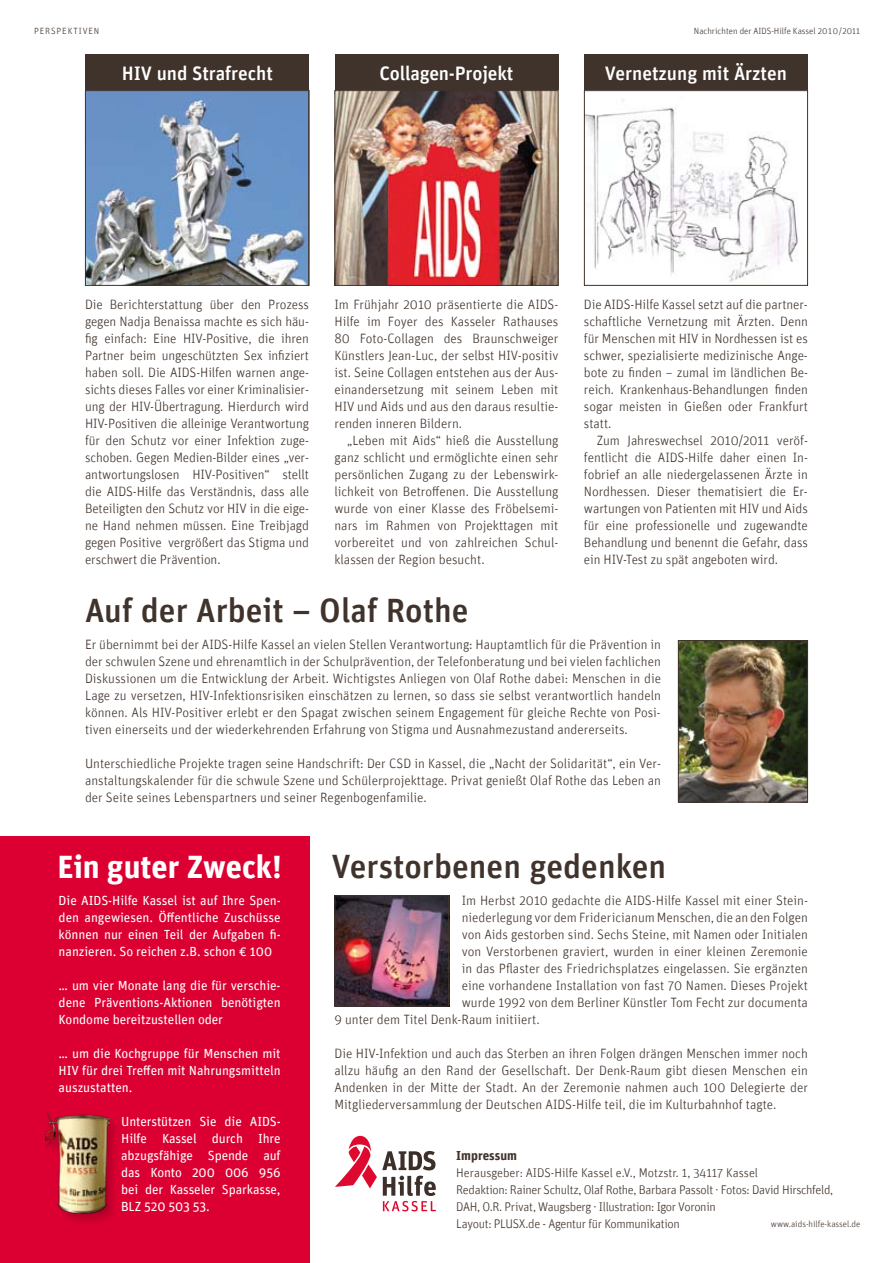
<style>
.page{position:relative;width:893px;height:1263px;background:#fff}
.page>*{position:absolute;margin:0;border:0;box-sizing:border-box;transform-origin:0 0}
.t1{font:500 33.75px "Unit";color:#40332c}
.t2{font:700 32.25px "Unit";color:#fff}
.t3{font:500 19.5px "Unit";letter-spacing:-.005em;color:#fff}
.t4{font:300 13.5px/17px "Unit";color:#40332c;text-align:justify}
.t5{font:13.2px/17px "Unit";letter-spacing:-.005em;color:#fff;text-align:justify}
.t6{font:700 13.05px "Unit";color:#40332c}
.t7{font:300 12.6px/17px "Unit";letter-spacing:-.025em;color:#40332c}
.t8{font:300 9px "Unit";color:#40332c}
.t9{font:300 9px "Unit";letter-spacing:.1em;color:#40332c}
</style>
<div class="page">
<div style="left:0;top:836px;width:309px;height:427px;background:#db0031"></div>
<div style="left:584px;top:54px;width:224px;height:37px;background:#40332c"></div>
<img style="left:586px;top:99px;width:213px;height:183px">
<div style="left:584px;top:90px;width:224px;height:196px;border:1px solid #40332c"></div>
<div style="left:335px;top:54px;width:223px;height:37px;background:#40332c"></div>
<img style="left:336px;top:92px;width:220px;height:192px">
<div style="left:334px;top:90px;width:224px;height:196px;border:1px solid #40332c"></div>
<img style="left:680px;top:642px;width:126px;height:158px">
<div style="left:678px;top:640px;width:130px;height:162px;border:1px solid #40332c"></div>
<div style="left:43px;top:1110px;width:80px;height:115px;background:#000;opacity:.2"></div>
<img style="left:45px;top:1113px;width:64px;height:100px">
<svg style="left:335px;top:1136px;width:101px;height:75px"></svg>
<div style="left:85px;top:54px;width:224px;height:37px;background:#40332c"></div>
<img style="left:87px;top:92px;width:220px;height:192px">
<div style="left:85px;top:90px;width:224px;height:196px;border:1px solid #40332c"></div>
<img style="left:336px;top:897px;width:111px;height:107px">
<div style="left:334px;top:895px;width:115px;height:111px;border:1px solid #40332c"></div>
<p class="t9" style="left:34px;top:26px;width:67px">PERSPEKTIVEN</p>
<p class="t8" style="left:694px;top:26px;width:168px">Nachrichten der AIDS-Hilfe Kassel 2010/2011</p>
<h3 class="t3" style="left:122px;top:62px;width:153px">HIV und Strafrecht</h3>
<h3 class="t3" style="left:380px;top:61px;width:135px">Collagen-Projekt</h3>
<h3 class="t3" style="left:605px;top:61px;width:184px">Vernetzung mit Ärzten</h3>
<p class="t4" style="left:334px;top:296px;width:225px">Im Frühjahr 2010 präsentierte die AIDS-Hilfe im Foyer des Kasseler Rathauses 80 Foto-Collagen des Braunschweiger Künstlers Jean-Luc, der selbst HIV-positiv ist. Seine Collagen entstehen aus der Aus&shy;einandersetzung mit seinem Leben mit HIV und Aids und aus den daraus resultie&shy;renden inneren Bildern.</p>
<p class="t4" style="left:334px;top:432px;width:225px;text-indent:13px">„Leben mit Aids“ hieß die Ausstellung ganz schlicht und ermöglichte einen sehr persönlichen Zugang zu der Lebenswirk&shy;lichkeit von Betroffenen. Die Ausstellung wurde von einer Klasse des Fröbelsemi&shy;nars im Rahmen von Projekttagen mit vorbereitet und von zahlreichen Schul&shy;klassen der Region besucht.</p>
<p class="t4" style="left:85px;top:296px;width:225px">Die Berichterstattung über den Prozess gegen Nadja Benaissa machte es sich häu&shy;fig einfach: Eine HIV-Positive, die ihren Partner beim ungeschützten Sex infiziert haben soll. Die AIDS-Hilfen warnen ange&shy;sichts dieses Falles vor einer Kriminalisier&shy;ung der HIV-Übertragung. Hierdurch wird HIV-Positiven die alleinige Verantwortung für den Schutz vor einer Infektion zuge&shy;schoben. Gegen Medien-Bilder eines „ver&shy;antwortungslosen HIV-Positiven“ stellt die AIDS-Hilfe das Verständnis, dass alle Beteiligten den Schutz vor HIV in die eige&shy;ne Hand nehmen müssen. Eine Treibjagd gegen Positive vergrößert das Stigma und erschwert die Prävention.</p>
<h1 class="t1" style="left:85px;top:590px;width:385px">Auf der Arbeit – Olaf Rothe</h1>
<p class="t4" style="left:584px;top:296px;width:225px">Die AIDS-Hilfe Kassel setzt auf die partner&shy;schaftliche Vernetzung mit Ärzten. Denn für Menschen mit HIV in Nordhessen ist es schwer, spezialisierte medizinische Ange&shy;bote zu finden – zumal im ländlichen Be&shy;reich. Krankenhaus-Behandlungen finden sogar meisten in Gießen oder Frankfurt statt.</p>
<p class="t4" style="left:584px;top:432px;width:225px;text-indent:13px">Zum Jahreswechsel 2010/2011 veröf&shy;fentlicht die AIDS-Hilfe daher einen In&shy;fobrief an alle niedergelassenen Ärzte in Nordhessen. Dieser thematisiert die Er&shy;wartungen von Patienten mit HIV und Aids für eine professionelle und zugewandte Behandlung und benennt die Gefahr, dass ein HIV-Test zu spät angeboten wird.</p>
<p class="t4" style="left:85px;top:636px;width:577px">Er übernimmt bei der AIDS-Hilfe Kassel an vielen Stellen Verantwortung: Hauptamtlich für die Prävention in der schwulen Szene und ehrenamtlich in der Schulprävention, der Telefonberatung und bei vielen fachlichen Diskussionen um die Entwicklung der Arbeit. Wichtigstes Anliegen von Olaf Rothe dabei: Menschen in die Lage zu versetzen, HIV-Infektionsrisiken einschätzen zu lernen, so dass sie selbst verantwortlich handeln können. Als HIV-Positiver erlebt er den Spagat zwischen seinem Engagement für gleiche Rechte von Posi&shy;tiven einerseits und der wiederkehrenden Erfahrung von Stigma und Ausnahmezustand andererseits.</p>
<p class="t4" style="left:85px;top:755px;width:577px">Unterschiedliche Projekte tragen seine Handschrift: Der CSD in Kassel, die „Nacht der Solidarität“, ein Ver&shy;anstaltungskalender für die schwule Szene und Schülerprojekttage. Privat genießt Olaf Rothe das Leben an der Seite seines Lebenspartners und seiner Regenbogenfamilie.</p>
<h2 class="t2" style="left:57px;top:847px;width:226px">Ein guter Zweck!</h2>
<p class="t5" style="left:59px;top:891px;width:224px">Die AIDS-Hilfe Kassel ist auf Ihre Spen&shy;den angewiesen. Öffentliche Zuschüsse können nur einen Teil der Aufgaben fi&shy;nanzieren. So reichen z.B. schon € 100</p>
<p class="t5" style="left:59px;top:976px;width:224px">… um vier Monate lang die für verschie&shy;dene Präventions-Aktionen benötigten Kondome bereitzustellen oder</p>
<p class="t5" style="left:59px;top:1044px;width:224px">… um die Kochgruppe für Menschen mit HIV für drei Treffen mit Nahrungsmitteln auszustatten.</p>
<p class="t5" style="left:121px;top:1112px;width:161px">Unterstützen Sie die AIDS-Hilfe Kassel durch Ihre abzugsfähige Spende auf das Konto 200 006 956 bei der Kasseler Sparkasse, BLZ 520 503 53.</p>
<h1 class="t1" style="left:332px;top:846px;width:336px">Verstorbenen gedenken</h1>
<p class="t4" style="left:462px;top:891px;width:348px">Im Herbst 2010 gedachte die AIDS-Hilfe Kassel mit einer Stein-</p>
<p class="t4" style="left:462px;top:908px;width:348px">niederlegung vor dem Fridericianum Menschen, die an den Folgen</p>
<p class="t4" style="left:462px;top:925px;width:348px">von Aids gestorben sind. Sechs Steine, mit Namen oder Initialen</p>
<p class="t4" style="left:462px;top:942px;width:348px">von Verstorbenen graviert, wurden in einer kleinen Zeremonie</p>
<p class="t4" style="left:462px;top:959px;width:348px">in das Pflaster des Friedrichsplatzes eingelassen. Sie ergänzten</p>
<p class="t4" style="left:462px;top:976px;width:348px">eine vorhandene Installation von fast 70 Namen. Dieses Projekt</p>
<p class="t4" style="left:462px;top:993px;width:348px">wurde 1992 von dem Berliner Künstler Tom Fecht zur documenta</p>
<p class="t4" style="left:334px;top:1010px;width:207px">9 unter dem Titel Denk-Raum initiiert.</p>
<p class="t4" style="left:334px;top:1044px;width:475px">Die HIV-Infektion und auch das Sterben an ihren Folgen drängen Menschen immer noch allzu häufig an den Rand der Gesellschaft. Der Denk-Raum gibt diesen Menschen ein Andenken in der Mitte der Stadt. An der Zeremonie nahmen auch 100 Delegierte der Mitgliederversammlung der Deutschen AIDS-Hilfe teil, die im Kulturbahnhof tagte.</p>
<p class="t6" style="left:456px;top:1147px;width:62px">Impressum</p>
<p class="t7" style="left:456px;top:1164px;width:378px">Herausgeber: AIDS-Hilfe Kassel e.V., Motzstr. 1, 34117 Kassel<br>Redaktion: Rainer Schultz, Olaf Rothe, Barbara Passolt · Fotos: David Hirschfeld, DAH, O.R. Privat, Waugsberg · Illustration: Igor Voronin<br>Layout: PLUSX.de - Agentur für Kommunikation</p>
<p class="t8" style="left:771px;top:1218px;width:91px">www.aids-hilfe-kassel.de</p>
</div>
